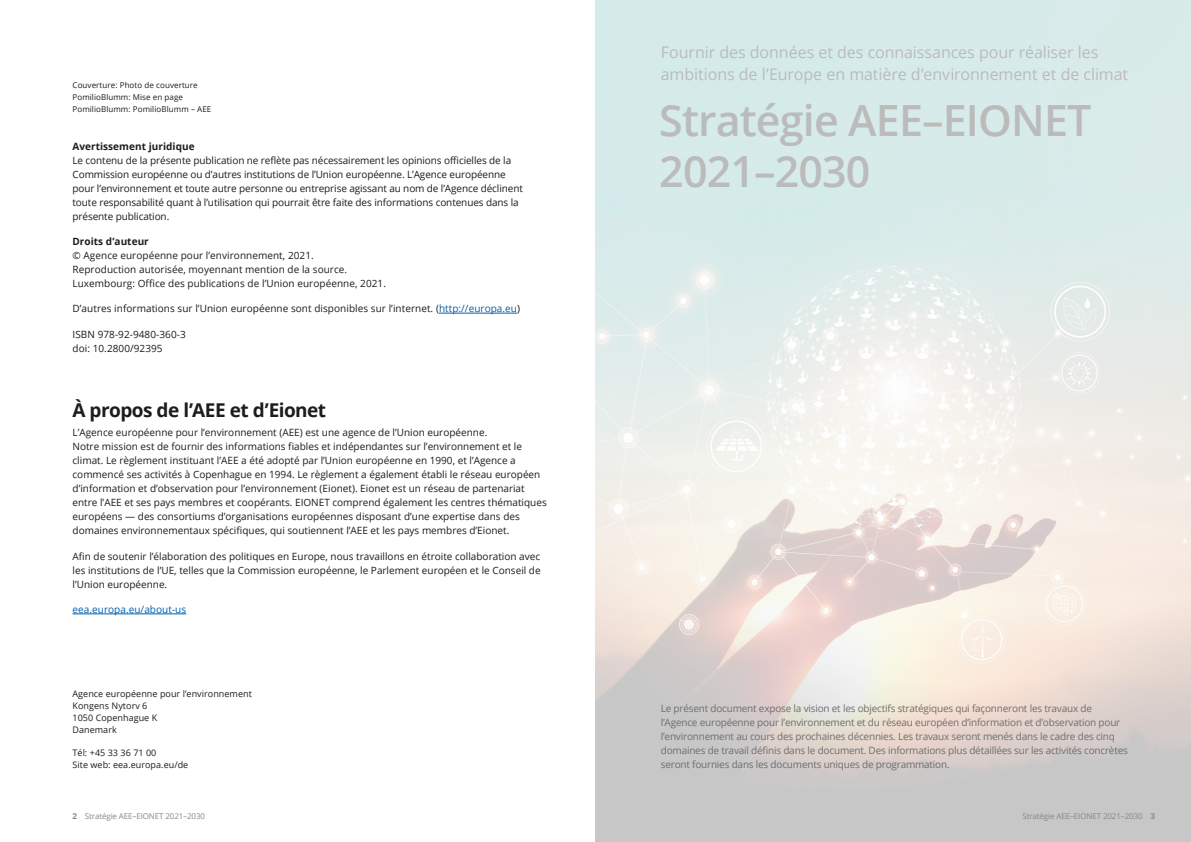
<style>
.page{position:relative;width:1191px;height:842px;background:#fff}
.page>*{position:absolute;margin:0;border:0;box-sizing:border-box;transform-origin:0 0}
.t1{font:600 43px/51px "Open Sans";letter-spacing:-.02em;color:#bbb}
.t2{font:700 19px "Open Sans";letter-spacing:-.03em;color:#1c1c1a}
.t3{font:16px/22px "Open Sans";letter-spacing:-.005em;color:#bbb}
.t4{font:10px/14px "Open Sans";color:#1c1c1a}
.t5{font:10px/14px "Open Sans";letter-spacing:-.02em;color:#6e6e6e}
.t6{font:700 10px "Open Sans";letter-spacing:.005em;color:#1c1c1a}
.t7{font:10px "Open Sans";letter-spacing:.005em;color:#0060af}
.t8{font:9px/12px "Open Sans";letter-spacing:.005em;color:#1c1c1a}
.t9{font:8px/12px "Open Sans";letter-spacing:.01em;color:#1c1c1a}
.t10{font:8px "Open Sans";letter-spacing:-.015em;color:#878786}
.s1{color:#0060af}
.s2{font-weight:700}
</style>
<div class="page">
<img style="left:595px;top:0;width:596px;height:842px">
<hr style="left:439px;top:313px;width:78px;height:1px;background:#0060af">
<hr style="left:73px;top:614px;width:113px;height:1px;background:#0060af">
<p class="t9" style="left:73px;top:79px;width:140px">Couverture: Photo de couverture<br>PomilioBlumm: Mise en page<br>PomilioBlumm: PomilioBlumm – AEE</p>
<p class="t6" style="left:73px;top:139px;width:124px">Avertissement juridique</p>
<p class="t4" style="left:73px;top:153px;width:452px">Le contenu de la présente publication ne reflète pas nécessairement les opinions officielles de la Commission européenne ou d’autres institutions de l’Union européenne. L’Agence européenne pour l’environnement et toute autre personne ou entreprise agissant au nom de l’Agence déclinent toute responsabilité quant à l’utilisation qui pourrait être faite des informations contenues dans la présente publication.</p>
<p class="t6" style="left:73px;top:234px;width:78px">Droits d’auteur</p>
<p class="t4" style="left:73px;top:248px;width:315px">© Agence européenne pour l’environnement, 2021.<br>Reproduction autorisée, moyennant mention de la source.<br>Luxembourg: Office des publications de l’Union européenne, 2021.</p>
<p class="t4" style="left:73px;top:301px;width:449px">D’autres informations sur l’Union européenne sont disponibles sur l’internet. (<span class="s1">http://europa.eu</span>)</p>
<p class="t4" style="left:73px;top:327px;width:115px">ISBN 978-92-9480-360-3 doi: 10.2800/92395</p>
<h2 class="t2" style="left:73px;top:396px;width:255px">À propos de l’AEE et d’Eionet</h2>
<p class="t4" style="left:73px;top:425px;width:476px">L’Agence européenne pour l’environnement (AEE) est une agence de l’Union européenne.<br>Notre mission est de fournir des informations fiables et indépendantes sur l’environnement et le climat. Le règlement instituant l’AEE a été adopté par l’Union européenne en 1990, et l’Agence a commencé ses activités à Copenhague en 1994. Le règlement a également établi le réseau européen d’information et d’observation pour l’environnement (Eionet). Eionet est un réseau de partenariat entre l’AEE et ses pays membres et coopérants. EIONET comprend également les centres thématiques européens — des consortiums d’organisations européennes disposant d’une expertise dans des domaines environnementaux spécifiques, qui soutiennent l’AEE et les pays membres d’Eionet.</p>
<p class="t4" style="left:73px;top:549px;width:470px;text-align:justify">Afin de soutenir l’élaboration des politiques en Europe, nous travaillons en étroite collaboration avec les institutions de l’UE, telles que la Commission européenne, le Parlement européen et le Conseil de l’Union européenne.</p>
<p class="t7" style="left:73px;top:603px;width:115px">eea.europa.eu/about-us</p>
<p class="t8" style="left:73px;top:687px;width:181px">Agence européenne pour l’environnement<br>Kongens Nytorv 6<br>1050 Copenhague K<br>Danemark</p>
<p class="t8" style="left:73px;top:746px;width:117px">Tél: +45 33 36 71 00<br>Site web: eea.europa.eu/de</p>
<h3 class="t3" style="left:661px;top:41px;width:469px">Fournir des données et des connaissances pour réaliser les ambitions de l’Europe en matière d’environnement et de climat</h3>
<h1 class="t1" style="left:659px;top:94px;width:434px">Stratégie AEE–EIONET<br>2021–2030</h1>
<p class="t5" style="left:661px;top:701px;width:468px">Le présent document expose la vision et les objectifs stratégiques qui façonneront les travaux de l’Agence européenne pour l’environnement et du réseau européen d’information et d’observation pour l’environnement au cours des prochaines décennies. Les travaux seront menés dans le cadre des cinq domaines de travail définis dans le document. Des informations plus détaillées sur les activités concrètes seront fournies dans les documents uniques de programmation.</p>
<p class="t10" style="left:73px;top:811px;width:134px"><span class="s2">2</span> Stratégie AEE–EIONET 2021–2030</p>
<p class="t10" style="left:1022px;top:811px;width:134px">Stratégie AEE–EIONET 2021–2030 <span class="s2">3</span></p>
</div>
